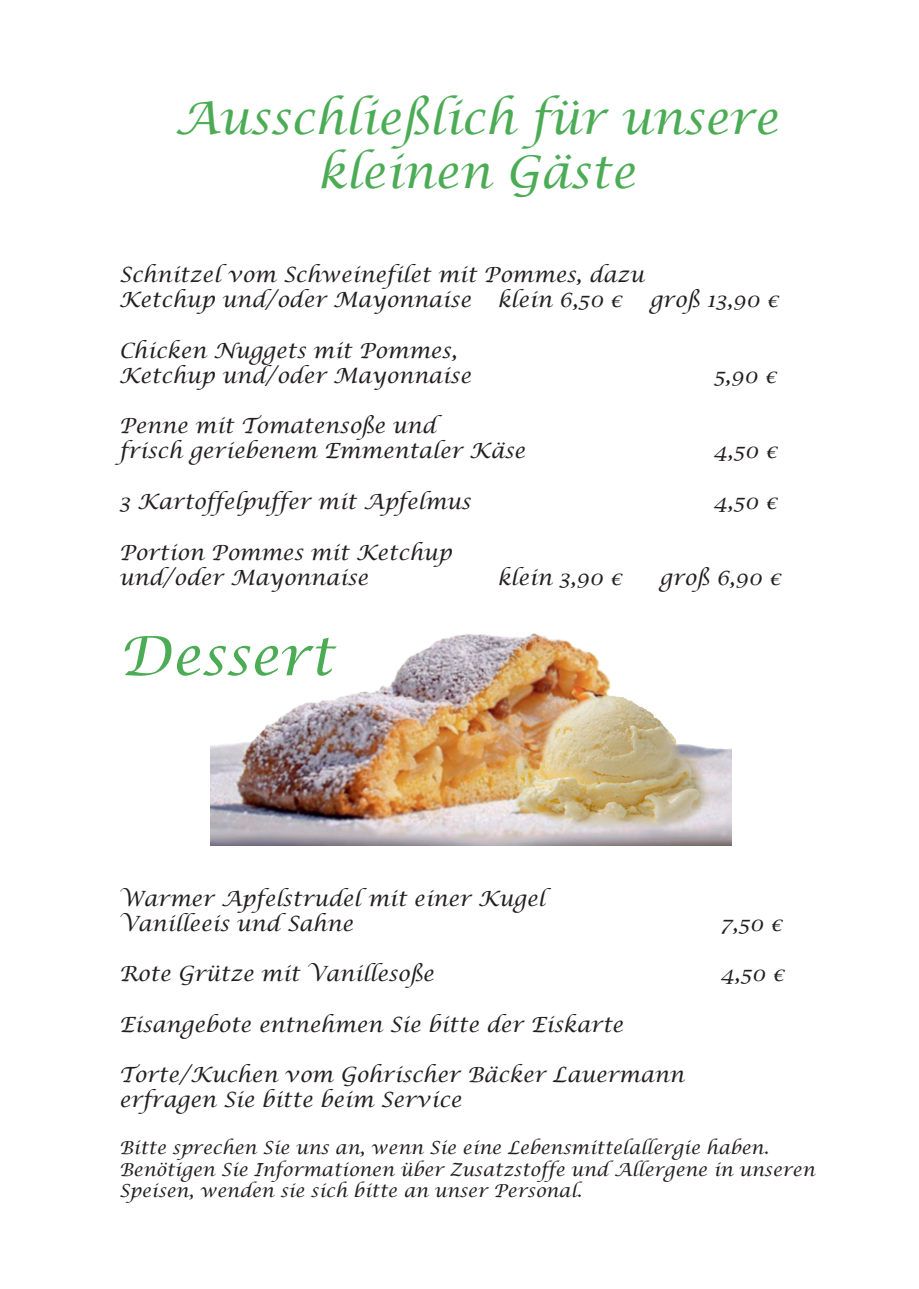
<style>
.page{position:relative;width:919px;height:1289px;background:#fff}
.page>*{position:absolute;margin:0;border:0;box-sizing:border-box;transform-origin:0 0}
.t1{font:italic 54px "Lucida Calligraphy";color:#4cac55}
.t2{font:italic 45px "Lucida Calligraphy";color:#4cac55}
.t3{font:italic 21px "Lucida Calligraphy";color:#231f20}
.t4{font:italic 18px/21.6px "Lucida Calligraphy";color:#231f20}
</style>
<div class="page">
<img style="left:211px;top:633px;width:520px;height:212px">
<p class="t2" style="left:175px;top:91px;width:605px">Ausschließlich für unsere</p>
<p class="t2" style="left:317px;top:145px;width:319px">kleinen Gäste</p>
<p class="t3" style="left:119px;top:262px;width:526px">Schnitzel vom Schweinefilet mit Pommes, dazu</p>
<p class="t3" style="left:119px;top:287px;width:504px">Ketchup und/oder Mayonnaise klein 6,50 €</p>
<p class="t3" style="left:649px;top:287px;width:130px">groß 13,90 €</p>
<p class="t3" style="left:119px;top:337px;width:339px">Chicken Nuggets mit Pommes,</p>
<p class="t3" style="left:119px;top:362px;width:353px">Ketchup und/oder Mayonnaise</p>
<p class="t3" style="left:713px;top:362px;width:64px">5,90 €</p>
<p class="t3" style="left:119px;top:413px;width:318px">Penne mit Tomatensoße und</p>
<p class="t3" style="left:119px;top:438px;width:407px">frisch geriebenem Emmentaler Käse</p>
<p class="t3" style="left:713px;top:438px;width:65px">4,50 €</p>
<p class="t3" style="left:119px;top:488px;width:353px">3 Kartoffelpuffer mit Apfelmus</p>
<p class="t3" style="left:713px;top:488px;width:65px">4,50 €</p>
<p class="t3" style="left:119px;top:539px;width:334px">Portion Pommes mit Ketchup</p>
<p class="t3" style="left:119px;top:565px;width:251px">und/oder Mayonnaise</p>
<p class="t3" style="left:497px;top:565px;width:126px">klein 3,90 €</p>
<p class="t3" style="left:659px;top:565px;width:123px">groß 6,90 €</p>
<p class="t1" style="left:119px;top:623px;width:216px">Dessert</p>
<p class="t3" style="left:119px;top:885px;width:427px">Warmer Apfelstrudel mit einer Kugel</p>
<p class="t3" style="left:119px;top:910px;width:235px">Vanilleeis und Sahne</p>
<p class="t3" style="left:720px;top:910px;width:63px">7,50 €</p>
<p class="t3" style="left:119px;top:961px;width:316px">Rote Grütze mit Vanillesoße</p>
<p class="t3" style="left:720px;top:961px;width:65px">4,50 €</p>
<p class="t3" style="left:119px;top:1011px;width:505px">Eisangebote entnehmen Sie bitte der Eiskarte</p>
<p class="t3" style="left:119px;top:1061px;width:566px">Torte/Kuchen vom Gohrischer Bäcker Lauermann</p>
<p class="t3" style="left:119px;top:1087px;width:344px">erfragen Sie bitte beim Service</p>
<p class="t4" style="left:119px;top:1137px;width:651px">Bitte sprechen Sie uns an, wenn Sie eine Lebensmittelallergie haben.</p>
<p class="t4" style="left:119px;top:1159px;width:697px">Benötigen Sie Informationen über Zusatzstoffe und Allergene in unseren<br>Speisen, wenden sie sich bitte an unser Personal.</p>
</div>
